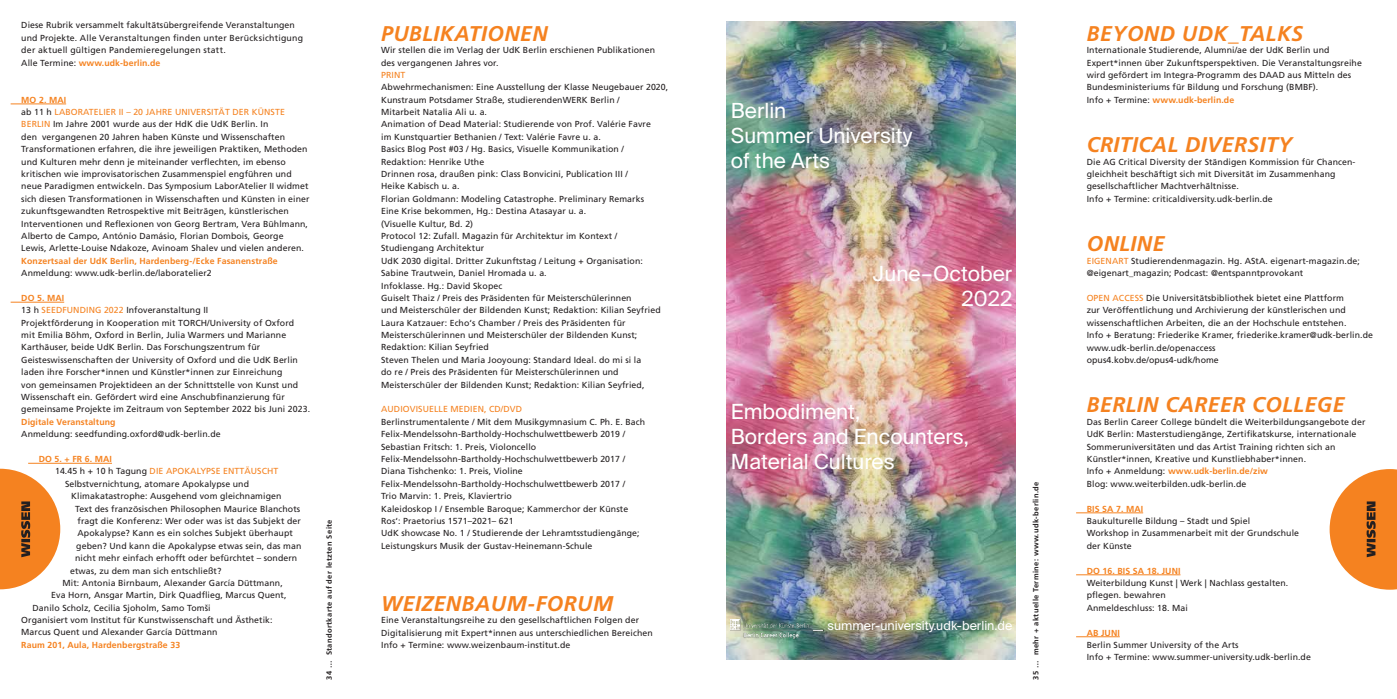
<style>
.page{position:relative;width:1397px;height:699px;background:#fff}
.page>*{position:absolute;margin:0;border:0;box-sizing:border-box;transform-origin:0 0}
.t1{font:italic 700 21.25px "Frutiger";letter-spacing:.02em;color:#f58220}
.t2{font:20.88px/25px "Suisse Intl";color:#fff}
.t3{font:12.5px "Suisse Intl";color:#fff}
.t4{font:8.75px/12.4px "Frutiger";letter-spacing:.01em;color:#231f20}
.t5{font:700 8.75px "Frutiger";letter-spacing:.01em;color:#f58220}
.t6{font:8.75px "Frutiger";letter-spacing:.01em;color:#f58220}
.t7{font:700 7.5px "Frutiger";letter-spacing:.05em;color:#231f20}
.s1{font-weight:700;color:#f58220}
.s2{color:#f58220}
.s3{color:#231f20}
</style>
<div class="page">
<hr style="left:11px;top:104px;width:55px;height:1px;background:#f58220">
<hr style="left:11px;top:302px;width:53px;height:1px;background:#f58220">
<hr style="left:28px;top:462px;width:84px;height:1px;background:#f58220">
<svg style="left:1329px;top:469px;width:67px;height:120px"></svg>
<hr style="left:1075px;top:512px;width:67px;height:1px;background:#f58220">
<hr style="left:1075px;top:574px;width:105px;height:1px;background:#f58220">
<hr style="left:1075px;top:636px;width:44px;height:1px;background:#f58220">
<svg style="left:0;top:468px;width:60px;height:121px"></svg>
<img style="left:726px;top:21px;width:289px;height:638px">
<img style="left:730px;top:619px;width:93px;height:19px">
<p class="t4" style="left:21px;top:19px;width:283px">Diese Rubrik versammelt fakultätsübergreifende Veranstaltungen und Projekte. Alle Veranstaltungen finden unter Berücksichtigung der aktuell gültigen Pandemieregelungen statt.<br>Alle Termine: <span class="s1">www.udk-berlin.de</span></p>
<p class="t4" style="left:21px;top:93px;width:290px"><span class="s1">MO 2. MAI<br></span>ab 11 h <span class="s2">LABORATELIER II – 20 JAHRE UNIVERSITÄT DER KÜNSTE BERLIN</span> Im Jahre 2001 wurde aus der HdK die UdK Berlin. In<br>den vergangenen 20 Jahren haben Künste und Wissenschaften Transformationen erfahren, die ihre jeweiligen Praktiken, Methoden und Kulturen mehr denn je miteinander verflechten, im ebenso kritischen wie improvisatorischen Zusammenspiel engführen und neue Paradigmen entwickeln. Das Symposium LaborAtelier II widmet sich diesen Transformationen in Wissenschaften und Künsten in einer zukunftsgewandten Retrospektive mit Beiträgen, künstlerischen Interventionen und Reflexionen von Georg Bertram, Vera Bühlmann, Alberto de Campo, António Damásio, Florian Dombois, George Lewis, Arlette-Louise Ndakoze, Avinoam Shalev und vielen anderen.</p>
<p class="t5" style="left:21px;top:255px;width:258px">Konzertsaal der UdK Berlin, Hardenberg-/Ecke Fasanenstraße</p>
<p class="t4" style="left:21px;top:267px;width:192px">Anmeldung: www.udk-berlin.de/laboratelier2</p>
<p class="t4" style="left:21px;top:291px;width:290px"><span class="s1">DO 5. MAI<br></span>13 h <span class="s2">SEEDFUNDING 2022</span> Infoveranstaltung II<br>Projektförderung in Kooperation mit TORCH/University of Oxford mit Emilia Böhm, Oxford in Berlin, Julia Warmers und Marianne Karthäuser, beide UdK Berlin. Das Forschungszentrum für Geisteswissenschaften der University of Oxford und die UdK Berlin laden ihre Forscher*innen und Künstler*innen zur Einreichung<br>von gemeinsamen Projektideen an der Schnittstelle von Kunst und Wissenschaft ein. Gefördert wird eine Anschubfinanzierung für gemeinsame Projekte im Zeitraum von September 2022 bis Juni 2023.</p>
<p class="t5" style="left:21px;top:416px;width:96px">Digitale Veranstaltung</p>
<p class="t4" style="left:21px;top:427px;width:201px">Anmeldung: seedfunding.oxford@udk-berlin.de</p>
<p class="t5" style="left:39px;top:453px;width:75px">DO 5. + FR 6. MAI</p>
<p class="t6" style="left:55px;top:466px;width:225px"><span class="s3">14.45 h + 10 h Tagung</span> DIE APOKALYPSE ENTTÄUSCHT</p>
<p class="t4" style="left:65px;top:477px;width:185px">Selbstvernichtung, atomare Apokalypse und</p>
<p class="t4" style="left:71px;top:489px;width:212px">Klimakatastrophe: Ausgehend vom gleichnamigen</p>
<p class="t4" style="left:75px;top:502px;width:227px">Text des französischen Philosophen Maurice Blanchots</p>
<p class="t4" style="left:78px;top:514px;width:225px">fragt die Konferenz: Wer oder was ist das Subjekt der</p>
<p class="t4" style="left:78px;top:526px;width:217px">Apokalypse? Kann es ein solches Subjekt überhaupt</p>
<p class="t4" style="left:76px;top:539px;width:227px">geben? Und kann die Apokalypse etwas sein, das man</p>
<p class="t4" style="left:75px;top:551px;width:224px">nicht mehr einfach erhofft oder befürchtet – sondern</p>
<p class="t4" style="left:70px;top:564px;width:153px">etwas, zu dem man sich entschließt?</p>
<p class="t4" style="left:63px;top:576px;width:222px">Mit: Antonia Birnbaum, Alexander García Düttmann,</p>
<p class="t4" style="left:51px;top:588px;width:237px">Eva Horn, Ansgar Martin, Dirk Quadflieg, Marcus Quent,</p>
<p class="t4" style="left:33px;top:601px;width:179px">Danilo Scholz, Cecilia Sjoholm, Samo Tomši</p>
<p class="t4" style="left:21px;top:613px;width:253px">Organisiert vom Institut für Kunstwissenschaft und Ästhetik:</p>
<p class="t4" style="left:21px;top:625px;width:198px">Marcus Quent und Alexander García Düttmann</p>
<p class="t5" style="left:21px;top:639px;width:160px">Raum 201, Aula, Hardenbergstraße 33</p>
<p class="t7" style="left:325px;top:679px;width:162px;rotate:-90deg">34 … Standortkarte auf der letzten Seite</p>
<h1 class="t1" style="left:381px;top:21px;width:168px">PUBLIKATIONEN</h1>
<p class="t4" style="left:381px;top:44px;width:275px">Wir stellen die im Verlag der UdK Berlin erschienen Publikationen des vergangenen Jahres vor.</p>
<p class="t6" style="left:381px;top:70px;width:26px">PRINT</p>
<p class="t4" style="left:381px;top:81px;width:288px">Abwehrmechanismen: Eine Ausstellung der Klasse Neugebauer 2020, Kunstraum Potsdamer Straße, studierendenWERK Berlin /<br>Mitarbeit Natalia Ali u. a.<br>Animation of Dead Material: Studierende von Prof. Valérie Favre<br>im Kunstquartier Bethanien / Text: Valérie Favre u. a.<br>Basics Blog Post #03 / Hg. Basics, Visuelle Kommunikation / Redaktion: Henrike Uthe<br>Drinnen rosa, draußen pink: Class Bonvicini, Publication III /<br>Heike Kabisch u. a.<br>Florian Goldmann: Modeling Catastrophe. Preliminary Remarks<br>Eine Krise bekommen, Hg.: Destina Atasayar u. a.<br>(Visuelle Kultur, Bd. 2)<br>Protocol 12: Zufall. Magazin für Architektur im Kontext / Studiengang Architektur<br>UdK 2030 digital. Dritter Zukunftstag / Leitung + Organisation:<br>Sabine Trautwein, Daniel Hromada u. a.<br>Infoklasse. Hg.: David Skopec<br>Guiselt Thaiz / Preis des Präsidenten für Meisterschülerinnen<br>und Meisterschüler der Bildenden Kunst; Redaktion: Kilian Seyfried Laura Katzauer: Echo‘s Chamber / Preis des Präsidenten für Meisterschülerinnen und Meisterschüler der Bildenden Kunst; Redaktion: Kilian Seyfried<br>Steven Thelen und Maria Jooyoung: Standard Ideal. do mi si la<br>do re / Preis des Präsidenten für Meisterschülerinnen und Meisterschüler der Bildenden Kunst; Redaktion: Kilian Seyfried,</p>
<p class="t6" style="left:381px;top:404px;width:142px">AUDIOVISUELLE MEDIEN, CD/DVD</p>
<p class="t4" style="left:381px;top:415px;width:265px">Berlinstrumentalente / Mit dem Musikgymnasium C. Ph. E. Bach Felix-Mendelssohn-Bartholdy-Hochschulwettbewerb 2019 / Sebastian Fritsch: 1. Preis, Violoncello Felix-Mendelssohn-Bartholdy-Hochschulwettbewerb 2017 / Diana Tishchenko: 1. Preis, Violine Felix-Mendelssohn-Bartholdy-Hochschulwettbewerb 2017 /<br>Trio Marvin: 1. Preis, Klaviertrio<br>Kaleidoskop I / Ensemble Baroque; Kammerchor der Künste Ros‘: Praetorius 1571–2021– 621<br>UdK showcase No. 1 / Studierende der Lehramtsstudiengänge; Leistungskurs Musik der Gustav-Heinemann-Schule</p>
<h1 class="t1" style="left:381px;top:590px;width:233px">WEIZENBAUM-FORUM</h1>
<p class="t4" style="left:381px;top:613px;width:273px">Eine Veranstaltungsreihe zu den gesellschaftlichen Folgen der<br>Digitalisierung mit Expert*innen aus unterschiedlichen Bereichen<br>Info + Termine: www.weizenbaum-institut.de</p>
<h2 class="t2" style="left:730px;top:98px;width:183px">Berlin<br>Summer University of the Arts</h2>
<h2 class="t2" style="left:872px;top:261px;width:141px;text-align:right">June–October<br>2022</h2>
<h2 class="t2" style="left:730px;top:398px;width:239px">Embodiment,<br>Borders and Encounters,<br>Material Cultures</h2>
<h3 class="t3" style="left:827px;top:617px;width:186px">summer-university.udk-berlin.de</h3>
<p class="t7" style="left:1031px;top:679px;width:200px;rotate:-90deg">35 … mehr + aktuelle Termine: www.udk-berlin.de</p>
<h1 class="t1" style="left:1086px;top:21px;width:218px">BEYOND UDK_TALKS</h1>
<p class="t4" style="left:1086px;top:44px;width:276px">Internationale Studierende, Alumni/ae der UdK Berlin und Expert*innen über Zukunftsperspektiven. Die Veranstaltungsreihe wird gefördert im Integra-Programm des DAAD aus Mitteln des Bundesministeriums für Bildung und Forschung (BMBF).<br>Info + Termine: <span class="s1">www.udk-berlin.de</span></p>
<h1 class="t1" style="left:1086px;top:132px;width:207px">CRITICAL DIVERSITY</h1>
<p class="t4" style="left:1086px;top:155px;width:270px">Die AG Critical Diversity der Ständigen Kommission für Chancen&shy;gleichheit beschäftigt sich mit Diversität im Zusammenhang gesellschaftlicher Machtverhältnisse.<br>Info + Termine: criticaldiversity.udk-berlin.de</p>
<h1 class="t1" style="left:1086px;top:231px;width:79px">ONLINE</h1>
<p class="t4" style="left:1086px;top:254px;width:274px"><span class="s2">EIGENART</span> Studierendenmagazin. Hg. AStA. eigenart-magazin.de; @eigenart_magazin; Podcast: @entspanntprovokant</p>
<p class="t4" style="left:1086px;top:291px;width:288px"><span class="s2">OPEN ACCESS</span> Die Universitätsbibliothek bietet eine Plattform<br>zur Veröffentlichung und Archivierung der künstlerischen und wissenschaftlichen Arbeiten, die an der Hochschule entstehen.<br>Info + Beratung: Friederike Kramer, friederike.kramer@udk-berlin.de www.udk-berlin.de/openaccess<br>opus4.kobv.de/opus4-udk/home</p>
<h1 class="t1" style="left:1086px;top:392px;width:259px">BERLIN CAREER COLLEGE</h1>
<p class="t4" style="left:1086px;top:415px;width:280px">Das Berlin Career College bündelt die Weiterbildungsangebote der UdK Berlin: Masterstudiengänge, Zertifikatskurse, internationale Sommeruniversitäten und das Artist Training richten sich an Künstler*innen, Kreative und Kunstliebhaber*innen.<br>Info + Anmeldung: <span class="s1">www.udk-berlin.de/ziw<br></span>Blog: www.weiterbilden.udk-berlin.de</p>
<p class="t5" style="left:1086px;top:503px;width:58px">BIS SA 7. MAI</p>
<p class="t4" style="left:1086px;top:514px;width:214px">Baukulturelle Bildung – Stadt und Spiel<br>Workshop in Zusammenarbeit mit der Grundschule der Künste</p>
<p class="t5" style="left:1086px;top:565px;width:95px">DO 16. BIS SA 18. JUNI</p>
<p class="t4" style="left:1086px;top:576px;width:203px">Weiterbildung Kunst | Werk | Nachlass gestalten. pflegen. bewahren<br>Anmeldeschluss: 18. Mai</p>
<p class="t5" style="left:1086px;top:626px;width:35px">AB JUNI</p>
<p class="t4" style="left:1086px;top:638px;width:226px">Berlin Summer University of the Arts<br>Info + Termine: www.summer-university.udk-berlin.de</p>
</div>
